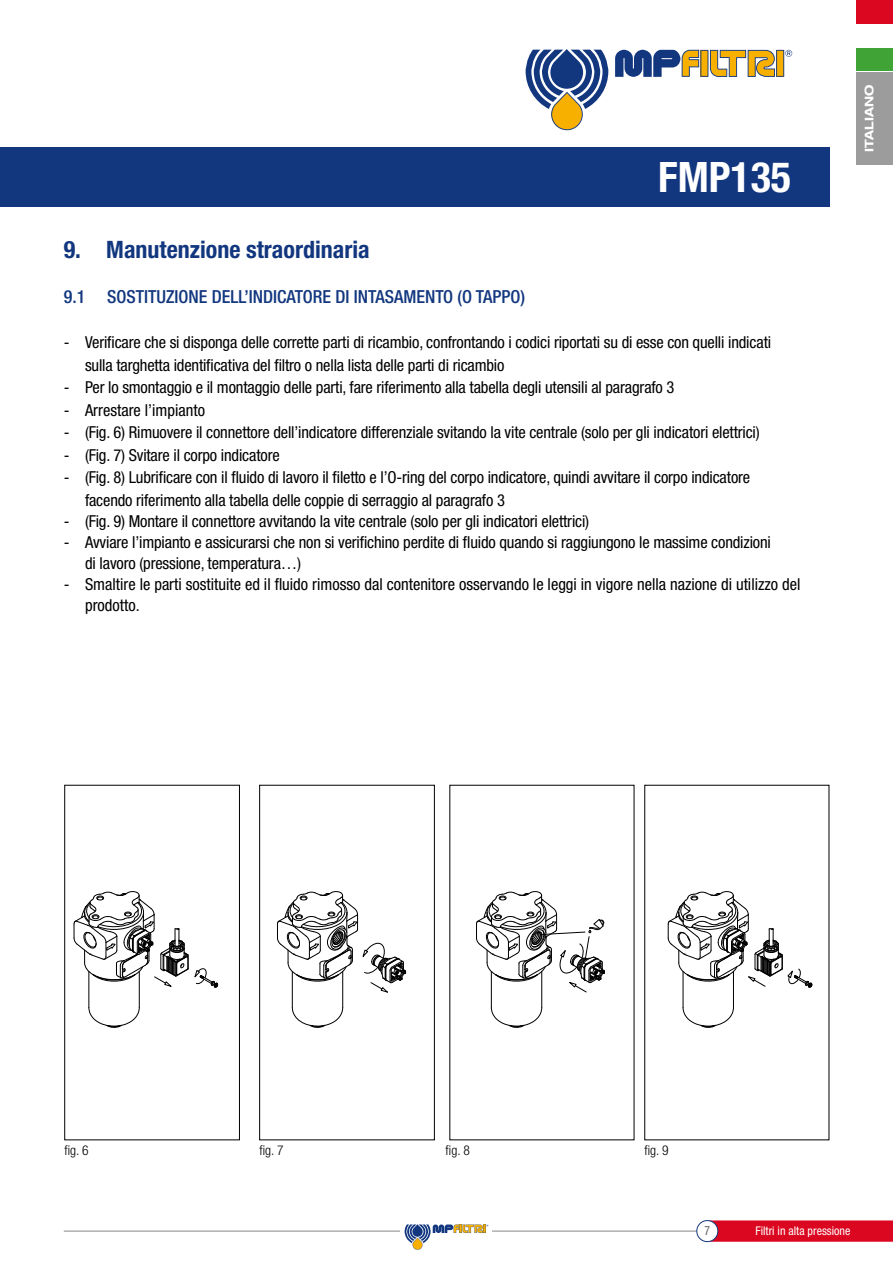
<style>
.page{position:relative;width:893px;height:1263px;background:#fff}
.page>*{position:absolute;margin:0;border:0;box-sizing:border-box;transform-origin:0 0}
.t1{font:700 condensed 42px "Helvetica Neue LT Std";color:#fff}
.t2{font:700 condensed 24px "Helvetica Neue LT Std";color:#12377f}
.t3{font:500 condensed 18px "Helvetica Neue LT Std";color:#12377f}
.t4{font:condensed 16.5px/22.5px "Helvetica Neue LT Std";letter-spacing:-.01em;color:#000}
.t5{font:300 condensed 13.5px "Helvetica Neue LT Std";color:#000}
.t6{font:condensed 12.75px "Helvetica Neue LT Std";color:#636362;scale:.92 1}
.t7{font:condensed 12px "Helvetica Neue LT Std";color:#fff}
.t8{font:700 expanded 12px "Helvetica Neue LT Std";color:#fff}
</style>
<div class="page">
<hr style="left:64px;top:1231px;width:641px;height:1px;background:#878786">
<svg style="left:702px;top:1220px;width:191px;height:22px;background:#db0e27"></svg>
<div style="left:697px;top:1220px;width:21px;height:21px;background:#fff;border-radius:50%"></div>
<div style="left:697px;top:1220px;width:21px;height:22px;border:1px solid #12377f;border-radius:50%"></div>
<div style="left:400px;top:1228px;width:92px;height:6px;background:#fff"></div>
<div style="left:856px;top:72px;width:37px;height:93px;background:#9c9c9c"></div>
<div style="left:856px;top:47px;width:37px;height:24px;background:#3fa435"></div>
<div style="left:856px;top:0;width:37px;height:24px;background:#db061f"></div>
<svg style="left:615px;top:50px;width:177px;height:27px"></svg>
<svg style="left:526px;top:49px;width:82px;height:81px"></svg>
<svg style="left:405px;top:1224px;width:83px;height:26px"></svg>
<div style="left:0;top:147px;width:829px;height:59px;background:#12377f"></div>
<div style="left:64px;top:785px;width:176px;height:355px;border:1px solid #000"></div>
<div style="left:259px;top:785px;width:176px;height:355px;border:1px solid #000"></div>
<hr style="left:139px;top:971px;width:1px;height:36px;background:#000">
<hr style="left:89px;top:971px;width:1px;height:36px;background:#000">
<svg style="left:89px;top:1007px;width:51px;height:21px"></svg>
<svg style="left:74px;top:891px;width:115px;height:95px"></svg>
<svg style="left:195px;top:968px;width:23px;height:20px"></svg>
<hr style="left:342px;top:971px;width:1px;height:36px;background:#000">
<hr style="left:292px;top:971px;width:1px;height:36px;background:#000">
<svg style="left:292px;top:1007px;width:51px;height:21px"></svg>
<svg style="left:277px;top:891px;width:129px;height:101px"></svg>
<hr style="left:541px;top:971px;width:1px;height:36px;background:#000">
<hr style="left:491px;top:971px;width:1px;height:36px;background:#000">
<svg style="left:491px;top:1007px;width:51px;height:21px"></svg>
<svg style="left:476px;top:891px;width:129px;height:101px"></svg>
<hr style="left:733px;top:971px;width:1px;height:36px;background:#000">
<hr style="left:683px;top:971px;width:1px;height:36px;background:#000">
<svg style="left:683px;top:1007px;width:51px;height:21px"></svg>
<svg style="left:668px;top:891px;width:145px;height:97px"></svg>
<h1 class="t1" style="left:658px;top:151px;width:134px">FMP135</h1>
<h2 class="t2" style="left:64px;top:235px;width:307px">9. Manutenzione straordinaria</h2>
<p class="t3" style="left:64px;top:286px;width:463px">9.1 SOSTITUZIONE DELL’INDICATORE DI INTASAMENTO (O TAPPO)</p>
<p class="t4" style="left:85px;top:331px;width:688px;text-indent:-21px">- Verificare che si disponga delle corrette parti di ricambio, confrontando i codici riportati su di esse con quelli indicati sulla targhetta identificativa del filtro o nella lista delle parti di ricambio</p>
<p class="t4" style="left:64px;top:376px;width:612px">- Per lo smontaggio e il montaggio delle parti, fare riferimento alla tabella degli utensili al paragrafo 3</p>
<p class="t4" style="left:64px;top:399px;width:143px">- Arrestare l’impianto</p>
<p class="t4" style="left:64px;top:421px;width:697px">- (Fig. 6) Rimuovere il connettore dell’indicatore differenziale svitando la vite centrale (solo per gli indicatori elettrici)</p>
<p class="t4" style="left:64px;top:444px;width:217px">- (Fig. 7) Svitare il corpo indicatore</p>
<p class="t4" style="left:85px;top:466px;width:667px;text-indent:-21px">- (Fig. 8) Lubrificare con il fluido di lavoro il filetto e l’O-ring del corpo indicatore, quindi avvitare il corpo indicatore facendo riferimento alla tabella delle coppie di serraggio al paragrafo 3</p>
<p class="t4" style="left:64px;top:510px;width:527px">- (Fig. 9) Montare il connettore avvitando la vite centrale (solo per gli indicatori elettrici)</p>
<p class="t4" style="left:85px;top:531px;width:687px;line-height:21px;text-indent:-21px">- Avviare l’impianto e assicurarsi che non si verifichino perdite di fluido quando si raggiungono le massime condizioni di lavoro (pressione, temperatura…)</p>
<p class="t4" style="left:85px;top:573px;width:717px;line-height:21px;text-indent:-21px">- Smaltire le parti sostituite ed il fluido rimosso dal contenitore osservando le leggi in vigore nella nazione di utilizzo del prodotto.</p>
<p class="t8" style="left:862px;top:152px;width:69px;rotate:-90deg">ITALIANO</p>
<p class="t5" style="left:64px;top:1142px;width:26px">fig. 6</p>
<p class="t5" style="left:259px;top:1142px;width:26px">fig. 7</p>
<p class="t5" style="left:446px;top:1142px;width:26px">fig. 8</p>
<p class="t5" style="left:644px;top:1142px;width:26px">fig. 9</p>
<p class="t6" style="left:704px;top:1223px;width:8px">7</p>
<p class="t7" style="left:756px;top:1223px;width:96px">Filtri in alta pressione</p>
</div>
